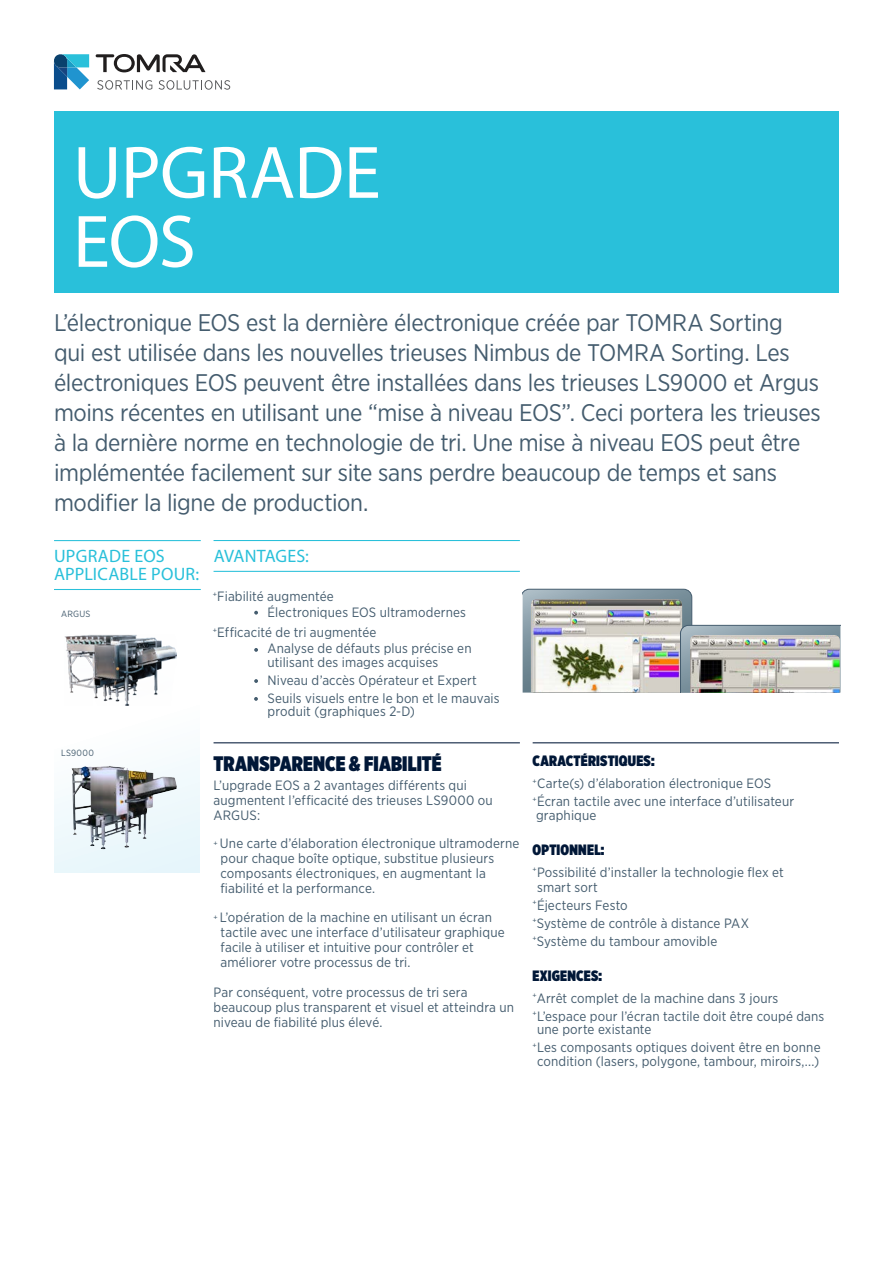
<style>
.page{position:relative;width:893px;height:1263px;background:#fff}
.page>*{position:absolute;margin:0;border:0;box-sizing:border-box;transform-origin:0 0}
.TITLE_1{font:75px/69px "Myriad Pro";letter-spacing:-.01em;color:#fff}
.Big_Paragraph_1{font:24px/30px "Gotham Narrow";letter-spacing:-.015em;color:#445c6e}
.Body_Copy_-_8pt{font:900 21px "Gotham X Narrow";letter-spacing:.005em;color:#001737}
.List_Title_1{font:18px "Myriad Pro";letter-spacing:.01em;color:#29c0da}
.Head_3{font:18px "Myriad Pro";letter-spacing:-.005em;color:#29c0da}
.List_2{font:900 15px "Gotham X Narrow";letter-spacing:.015em;color:#001737}
.List_2-2{font:13.5px/13.5px "Gotham Narrow";letter-spacing:.01em;color:#445c6e}
.Body_Copy_-_8pt-2{font:13.5px/15px "Gotham Narrow";letter-spacing:.01em;color:#445c6e}
.Photo_Caption{font:9px "Gotham Narrow";letter-spacing:.03em;color:#445c6e}
</style>
<div class="page">
<div style="left:54px;top:111px;width:785px;height:181px;background:#29c0da"></div>
<hr style="left:533px;top:742px;width:306px;height:1px;background:#001737">
<hr style="left:214px;top:742px;width:306px;height:1px;background:#001737">
<hr style="left:214px;top:540px;width:306px;height:1px;background:#29c0da">
<hr style="left:214px;top:571px;width:306px;height:1px;background:#29c0da">
<svg style="left:55px;top:541px;width:145px;height:331px"></svg>
<hr style="left:54px;top:589px;width:147px;height:1px;background:#29c0da">
<hr style="left:54px;top:540px;width:147px;height:1px;background:#29c0da">
<svg style="left:254px;top:648px;width:4px;height:4px"></svg>
<svg style="left:254px;top:679px;width:4px;height:4px"></svg>
<svg style="left:254px;top:697px;width:4px;height:4px"></svg>
<svg style="left:254px;top:611px;width:4px;height:4px"></svg>
<img style="left:65px;top:634px;width:111px;height:72px">
<img style="left:72px;top:765px;width:67px;height:84px">
<img style="left:523px;top:589px;width:317px;height:104px">
<img style="left:690px;top:635px;width:150px;height:58px">
<svg style="left:54px;top:54px;width:35px;height:35px"></svg>
<svg style="left:95px;top:54px;width:110px;height:18px"></svg>
<svg style="left:97px;top:80px;width:55px;height:10px"></svg>
<svg style="left:159px;top:80px;width:71px;height:10px"></svg>
<p class="TITLE_1" style="left:73px;top:137px;width:309px">UPGRADE<br>EOS</p>
<p class="Big_Paragraph_1" style="left:54px;top:307px;width:768px">L’électronique EOS est la dernière électronique créée par TOMRA Sorting<br>qui est utilisée dans les nouvelles trieuses Nimbus de TOMRA Sorting. Les électroniques EOS peuvent être installées dans les trieuses LS9000 et Argus moins récentes en utilisant une “mise à niveau EOS”. Ceci portera les trieuses à la dernière norme en technologie de tri. Une mise à niveau EOS peut être implémentée facilement sur site sans perdre beaucoup de temps et sans modifier la ligne de production.</p>
<p class="Head_3" style="left:214px;top:545px;width:97px">AVANTAGES:</p>
<p class="List_Title_1" style="left:54px;top:545px;width:112px">UPGRADE EOS</p>
<p class="List_Title_1" style="left:54px;top:563px;width:146px">APPLICABLE POUR:</p>
<p class="Photo_Caption" style="left:61px;top:609px;width:31px">ARGUS</p>
<p class="Photo_Caption" style="left:61px;top:748px;width:34px">LS9000</p>
<p class="List_2-2" style="left:213px;top:590px;width:122px"><sup>+</sup>Fiabilité augmentée</p>
<p class="List_2-2" style="left:268px;top:605px;width:200px">Électroniques EOS ultramodernes</p>
<p class="List_2-2" style="left:213px;top:626px;width:165px"><sup>+</sup>Efficacité de tri augmentée</p>
<p class="List_2-2" style="left:268px;top:641px;width:206px">Analyse de défauts plus précise en utilisant des images acquises</p>
<p class="List_2-2" style="left:268px;top:673px;width:211px">Niveau d’accès Opérateur et Expert</p>
<p class="List_2-2" style="left:268px;top:691px;width:234px">Seuils visuels entre le bon et le mauvais produit (graphiques 2-D)</p>
<p class="Body_Copy_-_8pt" style="left:214px;top:750px;width:229px">TRANSPARENCE &amp; FIABILITÉ</p>
<p class="Body_Copy_-_8pt-2" style="left:214px;top:778px;width:281px">L’upgrade EOS a 2 avantages différents qui augmentent l’efficacité des trieuses LS9000 ou<br>ARGUS:</p>
<p class="Body_Copy_-_8pt-2" style="left:221px;top:836px;width:300px;text-indent:-7px"><sup>+</sup> Une carte d’élaboration électronique ultramoderne pour chaque boîte optique, substitue plusieurs composants électroniques, en augmentant la fiabilité et la performance.</p>
<p class="Body_Copy_-_8pt-2" style="left:221px;top:909px;width:286px;text-indent:-7px"><sup>+</sup> L’opération de la machine en utilisant un écran tactile avec une interface d’utilisateur graphique facile à utiliser et intuitive pour contrôler et améliorer votre processus de tri.</p>
<p class="Body_Copy_-_8pt-2" style="left:214px;top:984px;width:302px">Par conséquent, votre processus de tri sera beaucoup plus transparent et visuel et atteindra un niveau de fiabilité plus élevé.</p>
<p class="List_2" style="left:533px;top:752px;width:123px">CARACTÉRISTIQUES:</p>
<p class="List_2-2" style="left:533px;top:776px;width:240px"><sup>+</sup>Carte(s) d’élaboration électronique EOS</p>
<p class="List_2-2" style="left:533px;top:794px;width:263px"><sup>+</sup>Écran tactile avec une interface d’utilisateur graphique</p>
<p class="List_2" style="left:533px;top:840px;width:73px">OPTIONNEL:</p>
<p class="List_2-2" style="left:537px;top:864px;width:248px;line-height:15px;text-indent:-4px"><sup>+</sup>Possibilité d’installer la technologie flex et smart sort</p>
<p class="List_2-2" style="left:533px;top:898px;width:97px"><sup>+</sup>Éjecteurs Festo</p>
<p class="List_2-2" style="left:533px;top:916px;width:218px"><sup>+</sup>Système de contrôle à distance PAX</p>
<p class="List_2-2" style="left:533px;top:934px;width:186px"><sup>+</sup>Système du tambour amovible</p>
<p class="List_2" style="left:533px;top:966px;width:71px">EXIGENCES:</p>
<p class="List_2-2" style="left:533px;top:991px;width:247px"><sup>+</sup>Arrêt complet de la machine dans 3 jours</p>
<p class="List_2-2" style="left:537px;top:1009px;width:289px;text-indent:-4px"><sup>+</sup>L’espace pour l’écran tactile doit être coupé dans une porte existante</p>
<p class="List_2-2" style="left:533px;top:1041px;width:289px;text-align:center"><sup>+</sup>Les composants optiques doivent être en bonne condition (lasers, polygone, tambour, miroirs,...)</p>
</div>
